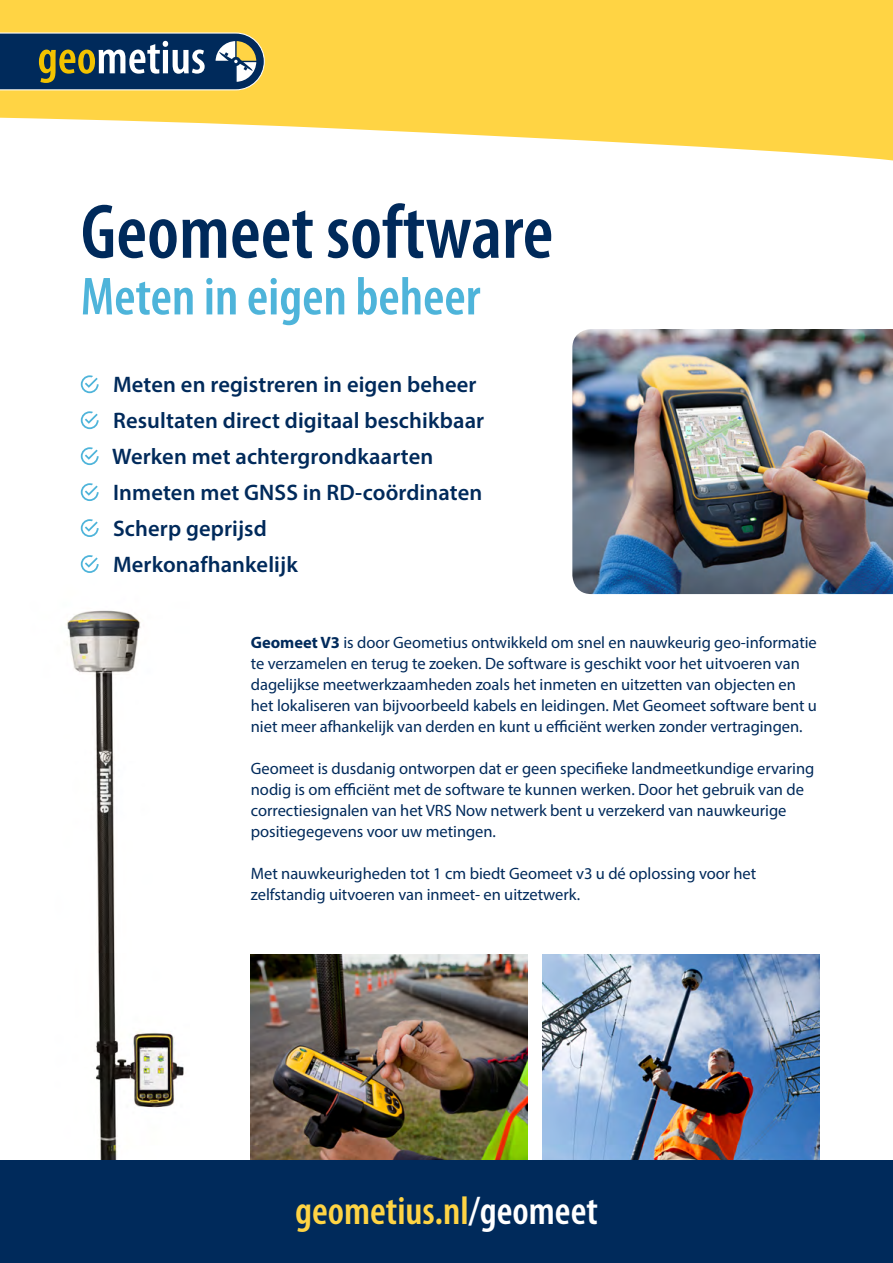
<style>
.page{position:relative;width:893px;height:1263px;background:#fff}
.page>*{position:absolute;margin:0;border:0;box-sizing:border-box;transform-origin:0 0}
.t1{font:600 condensed 78px "Myriad Pro";color:#002a5b}
.t2{font:600 condensed 54px "Myriad Pro";color:#4eb4da}
.t3{font:600 condensed 39.9px "Myriad Pro";color:#ffd444}
.t4{font:600 22.5px/36px "Myriad Pro";letter-spacing:.005em;color:#002a5b}
.t5{font:16.5px/21px "Myriad Pro";letter-spacing:-.005em;color:#002a5b}
.s1{font-weight:700}
.s2{color:#fff}
</style>
<div class="page">
<img style="left:0;top:610px;width:208px;height:551px">
<img style="left:251px;top:954px;width:276px;height:207px">
<img style="left:543px;top:954px;width:276px;height:207px">
<svg style="left:0;top:0;width:893px;height:161px;fill:#ffd444"></svg>
<div style="left:0;top:1161px;width:893px;height:102px;background:#002a5b"></div>
<svg style="left:0;top:32px;width:265px;height:59px;background:#445e6e"></svg>
<svg style="left:81px;top:375px;width:18px;height:18px"></svg>
<svg style="left:81px;top:411px;width:18px;height:18px"></svg>
<svg style="left:81px;top:447px;width:18px;height:18px"></svg>
<svg style="left:81px;top:483px;width:18px;height:18px"></svg>
<svg style="left:81px;top:519px;width:18px;height:18px"></svg>
<svg style="left:81px;top:555px;width:18px;height:18px"></svg>
<img style="left:572px;top:329px;width:321px;height:265px">
<h1 class="t1" style="left:81px;top:184px;width:474px">Geomeet software</h1>
<h2 class="t2" style="left:81px;top:263px;width:401px">Meten in eigen beheer</h2>
<h3 class="t4" style="left:112px;top:366px;width:374px">Meten en registreren in eigen beheer<br>Resultaten direct digitaal beschikbaar<br>Werken met achtergrondkaarten<br>Inmeten met GNSS in RD-coördinaten<br>Scherp geprijsd<br>Merkonafhankelijk</h3>
<p class="t5" style="left:251px;top:632px;width:568px"><span class="s1">Geomeet V3</span> is door Geometius ontwikkeld om snel en nauwkeurig geo-informatie te verzamelen en terug te zoeken. De software is geschikt voor het uitvoeren van dagelijkse meetwerkzaamheden zoals het inmeten en uitzetten van objecten en het lokaliseren van bijvoorbeeld kabels en leidingen. Met Geomeet software bent u niet meer afhankelijk van derden en kunt u efficiënt werken zonder vertragingen.</p>
<p class="t5" style="left:251px;top:758px;width:565px">Geomeet is dusdanig ontworpen dat er geen specifieke landmeetkundige ervaring nodig is om efficiënt met de software te kunnen werken. Door het gebruik van de correctiesignalen van het VRS Now netwerk bent u verzekerd van nauwkeurige positiegegevens voor uw metingen.</p>
<p class="t5" style="left:251px;top:863px;width:507px">Met nauwkeurigheden tot 1 cm biedt Geomeet v3 u dé oplossing voor het zelfstandig uitvoeren van inmeet- en uitzetwerk.</p>
<h3 class="t3" style="left:295px;top:1186px;width:304px">geometius.nl<span class="s2">/geomeet</span></h3>
</div>
